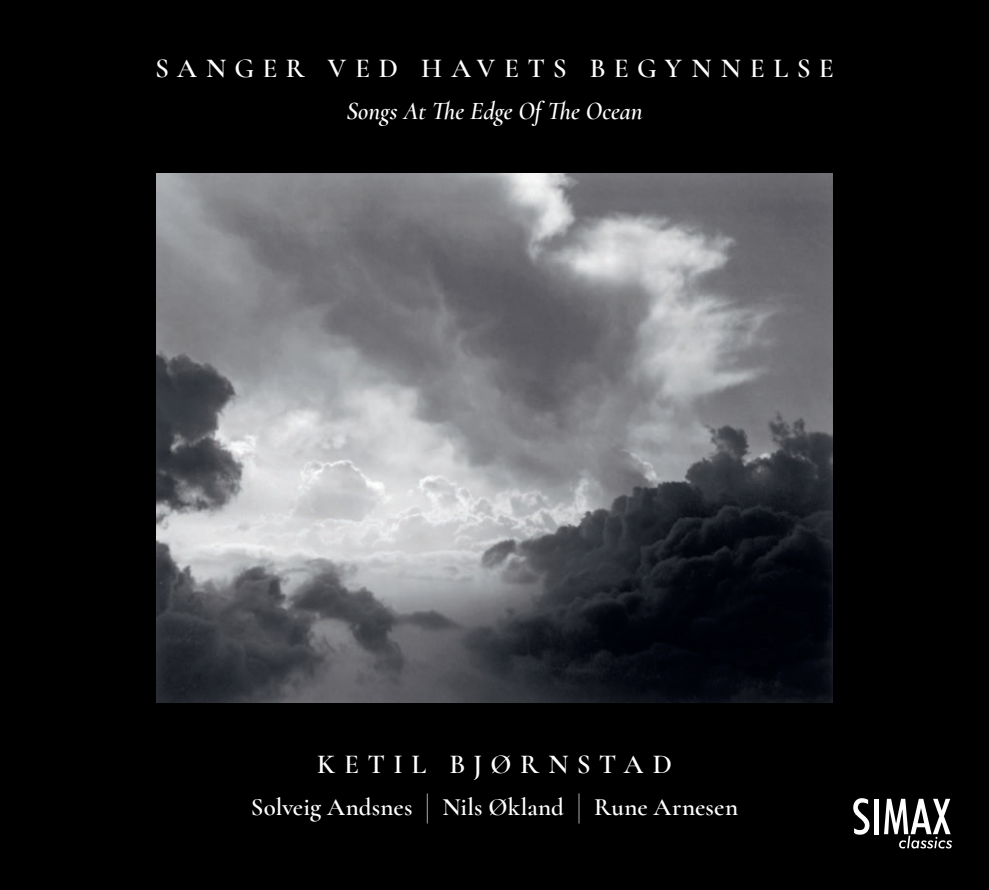
<style>
.page{position:relative;width:989px;height:890px;background:#fff}
.page>*{position:absolute;margin:0;border:0;box-sizing:border-box;transform-origin:0 0}
.t1{font:600 27.5px "Cormorant";letter-spacing:.3em;color:#fff}
.t2{font:600 25px "Cormorant";letter-spacing:.005em;color:#fff}
.t3{font:italic 600 25px "Cormorant";color:#fff}
.s1{font-family:"Didot";font-weight:400;font-size:30px}
</style>
<div class="page">
<div style="left:0;top:0;width:989px;height:889px;background:#000"></div>
<img style="left:156px;top:173px;width:676px;height:529px">
<svg style="left:853px;top:798px;width:17px;height:37px"></svg>
<hr style="left:874px;top:798px;width:4px;height:36px;background:#fff">
<svg style="left:884px;top:798px;width:68px;height:50px"></svg>
<p class="t1" style="left:155px;top:51px;width:680px">SANGER VED HAVETS BEGYNNELSE</p>
<p class="t3" style="left:346px;top:96px;width:298px">Songs At The Edge Of The Ocean</p>
<p class="t1" style="left:317px;top:747px;width:356px">KETIL BJØRNSTAD</p>
<p class="t2" style="left:251px;top:791px;width:488px">Solveig Andsnes <span class="s1">|</span> Nils Økland <span class="s1">|</span> Rune Arnesen</p>
</div>
